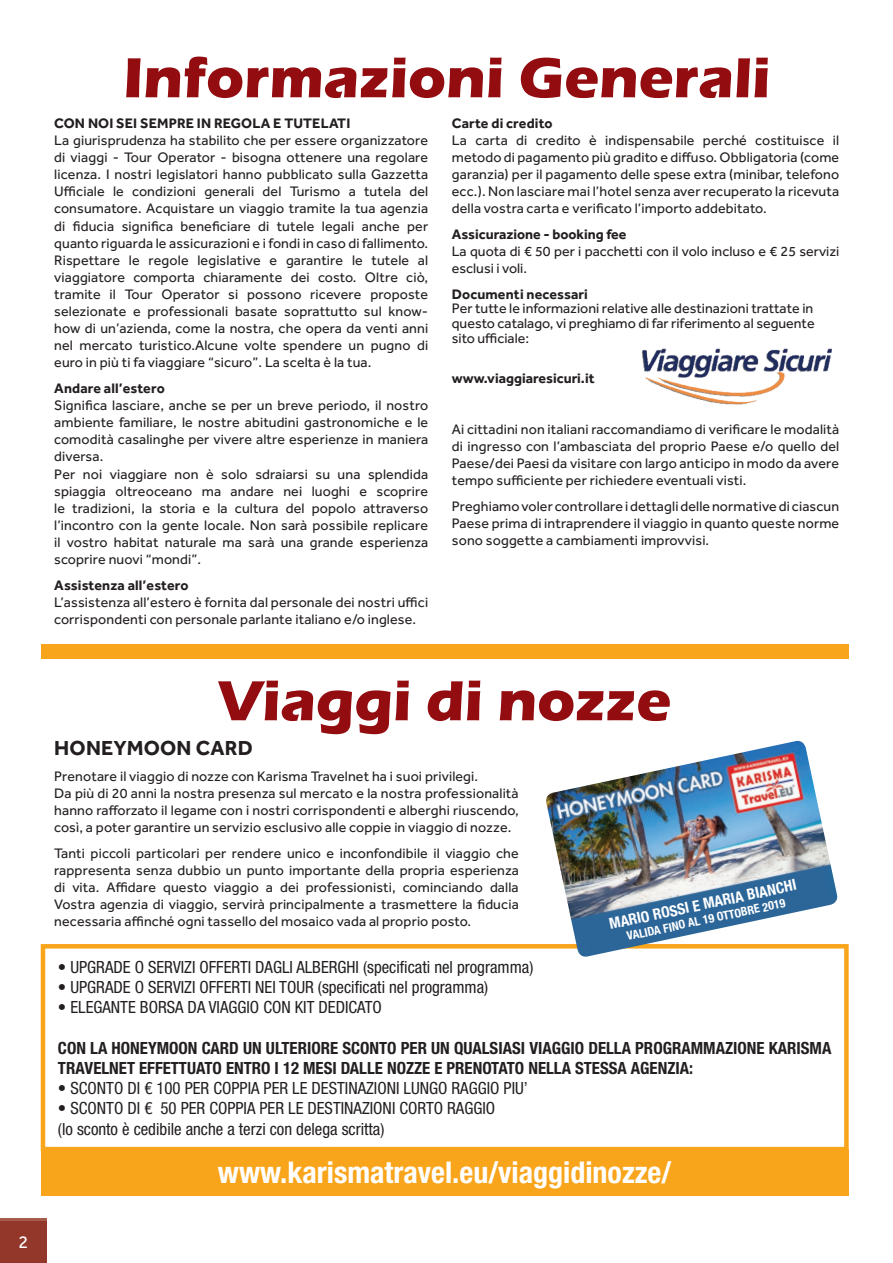
<style>
.page{position:relative;width:893px;height:1263px;background:#fff}
.page>*{position:absolute;margin:0;border:0;box-sizing:border-box;transform-origin:0 0}
.t1{font:700 58.5px "Eras ITC";color:#930c10}
.t2{font:700 condensed 30px "Helvetica Neue LT Std";color:#fff}
.t3{font:700 21px "Effra";letter-spacing:.01em;color:#231f20}
.t4{font:18px "Effra";color:#fff}
.t5{font:condensed 16.8px "Helvetica Neue LT Std";color:#231f20}
.t6{font:700 condensed 16.8px/20.2px "Helvetica Neue LT Std";color:#231f20}
.t7{font:700 condensed 15.3px "Helvetica Neue LT Std";color:#fff}
.t8{font:14.25px/17.1px "Effra";letter-spacing:.01em;color:#231f20;text-align:justify}
.t9{font:700 14.25px "Effra";letter-spacing:.01em;color:#231f20}
.t10{font:700 condensed 12px "Helvetica Neue LT Std";color:#fff}
</style>
<div class="page">
<div style="left:0;top:1218px;width:47px;height:45px;background:linear-gradient(to right,#a55c4b,#a55c4b)"></div>
<div style="left:0;top:1222px;width:47px;height:41px;background:#93372b"></div>
<img style="left:642px;top:348px;width:190px;height:57px">
<div style="left:41px;top:944px;width:808px;height:207px;border:4px solid #f9a51b"></div>
<div style="left:41px;top:1149px;width:808px;height:46px;background:#f9a51b"></div>
<div style="left:41px;top:644px;width:808px;height:14px;background:#f9a51b"></div>
<img style="left:545px;top:741px;width:294px;height:216px">
<p class="t4" style="left:18px;top:1232px;width:11px">2</p>
<p class="t1" style="left:123px;top:44px;width:649px">Informazioni Generali</p>
<p class="t9" style="left:54px;top:115px;width:298px">CON NOI SEI SEMPRE IN REGOLA E TUTELATI</p>
<p class="t8" style="left:54px;top:132px;width:376px">La giurisprudenza ha stabilito che per essere organizzatore di viaggi - Tour Operator - bisogna ottenere una regolare licenza. I nostri legislatori hanno pubblicato sulla Gazzetta Ufficiale le condizioni generali del Turismo a tutela del consumatore. Acquistare un viaggio tramite la tua agenzia di fiducia significa beneficiare di tutele legali anche per quanto riguarda le assicurazioni e i fondi in caso di fallimento.<br>Rispettare le regole legislative e garantire le tutele al viaggiatore comporta chiaramente dei costo. Oltre ciò, tramite il Tour Operator si possono ricevere proposte selezionate e professionali basate soprattutto sul know&shy;how di un’azienda, come la nostra, che opera da venti anni nel mercato turistico.Alcune volte spendere un pugno di euro in più ti fa viaggiare “sicuro”. La scelta è la tua.</p>
<p class="t9" style="left:54px;top:380px;width:112px">Andare all’estero</p>
<p class="t8" style="left:54px;top:397px;width:376px">Significa lasciare, anche se per un breve periodo, il nostro ambiente familiare, le nostre abitudini gastronomiche e le comodità casalinghe per vivere altre esperienze in maniera diversa.</p>
<p class="t8" style="left:54px;top:465px;width:376px">Per noi viaggiare non è solo sdraiarsi su una splendida spiaggia oltreoceano ma andare nei luoghi e scoprire le tradizioni, la storia e la cultura del popolo attraverso l’incontro con la gente locale. Non sarà possibile replicare il vostro habitat naturale ma sarà una grande esperienza scoprire nuovi “mondi”.</p>
<p class="t9" style="left:54px;top:576px;width:136px">Assistenza all’estero</p>
<p class="t8" style="left:54px;top:593px;width:375px">L’assistenza all’estero è fornita dal personale dei nostri uffici corrispondenti con personale parlante italiano e/o inglese.</p>
<p class="t9" style="left:452px;top:115px;width:102px">Carte di credito</p>
<p class="t8" style="left:452px;top:132px;width:389px">La carta di credito è indispensabile perché costituisce il metodo di pagamento più gradito e diffuso. Obbligatoria (come garanzia) per il pagamento delle spese extra (minibar, telefono ecc.). Non lasciare mai l’hotel senza aver recuperato la ricevuta della vostra carta e verificato l’importo addebitato.</p>
<p class="t9" style="left:452px;top:226px;width:176px">Assicurazione - booking fee</p>
<p class="t8" style="left:452px;top:243px;width:389px">La quota di € 50 per i pacchetti con il volo incluso e € 25 servizi esclusi i voli.</p>
<p class="t9" style="left:452px;top:285px;width:138px">Documenti necessari</p>
<p class="t8" style="left:452px;top:301px;width:364px;line-height:14.5px">Per tutte le informazioni relative alle destinazioni trattate in questo catalago, vi preghiamo di far riferimento al seguente sito ufficiale:</p>
<p class="t9" style="left:452px;top:369px;width:144px">www.viaggiaresicuri.it</p>
<p class="t8" style="left:452px;top:420px;width:389px">Ai cittadini non italiani raccomandiamo di verificare le modalità di ingresso con l’ambasciata del proprio Paese e/o quello del Paese/dei Paesi da visitare con largo anticipo in modo da avere tempo sufficiente per richiedere eventuali visti.</p>
<p class="t8" style="left:452px;top:497px;width:389px">Preghiamo voler controllare i dettagli delle normative di ciascun Paese prima di intraprendere il viaggio in quanto queste norme sono soggette a cambiamenti improvvisi.</p>
<p class="t1" style="left:218px;top:667px;width:454px">Viaggi di nozze</p>
<p class="t3" style="left:54px;top:736px;width:200px">HONEYMOON CARD</p>
<p class="t8" style="left:54px;top:767px;width:425px">Prenotare il viaggio di nozze con Karisma Travelnet ha i suoi privilegi.</p>
<p class="t8" style="left:54px;top:785px;width:466px">Da più di 20 anni la nostra presenza sul mercato e la nostra professionalità hanno rafforzato il legame con i nostri corrispondenti e alberghi riuscendo, così, a poter garantire un servizio esclusivo alle coppie in viaggio di nozze.</p>
<p class="t8" style="left:54px;top:844px;width:466px">Tanti piccoli particolari per rendere unico e inconfondibile il viaggio che rappresenta senza dubbio un punto importante della propria esperienza di vita. Affidare questo viaggio a dei professionisti, cominciando dalla Vostra agenzia di viaggio, servirà principalmente a trasmettere la fiducia necessaria affinché ogni tassello del mosaico vada al proprio posto.</p>
<p class="t7" style="left:607px;top:915px;width:192px;rotate:-12deg">MARIO ROSSI E MARIA BIANCHI</p>
<p class="t10" style="left:625px;top:929px;width:163px;rotate:-12deg">VALIDA FINO AL 19 OTTOBRE 2019</p>
<p class="t5" style="left:58px;top:957px;width:477px">• UPGRADE O SERVIZI OFFERTI DAGLI ALBERGHI (specificati nel programma)</p>
<p class="t5" style="left:58px;top:977px;width:432px">• UPGRADE O SERVIZI OFFERTI NEI TOUR (specificati nel programma)</p>
<p class="t5" style="left:58px;top:998px;width:325px">• ELEGANTE BORSA DA VIAGGIO CON KIT DEDICATO</p>
<p class="t6" style="left:58px;top:1037px;width:775px">CON LA HONEYMOON CARD UN ULTERIORE SCONTO PER UN QUALSIASI VIAGGIO DELLA PROGRAMMAZIONE KARISMA<br>TRAVELNET EFFETTUATO ENTRO I 12 MESI DALLE NOZZE E PRENOTATO NELLA STESSA AGENZIA:</p>
<p class="t5" style="left:58px;top:1078px;width:471px">• SCONTO DI € 100 PER COPPIA PER LE DESTINAZIONI LUNGO RAGGIO PIU’</p>
<p class="t5" style="left:58px;top:1099px;width:439px">• SCONTO DI € 50 PER COPPIA PER LE DESTINAZIONI CORTO RAGGIO</p>
<p class="t5" style="left:58px;top:1119px;width:328px">(lo sconto è cedibile anche a terzi con delega scritta)</p>
<p class="t2" style="left:218px;top:1154px;width:455px">www.karismatravel.eu/viaggidinozze/</p>
</div>
